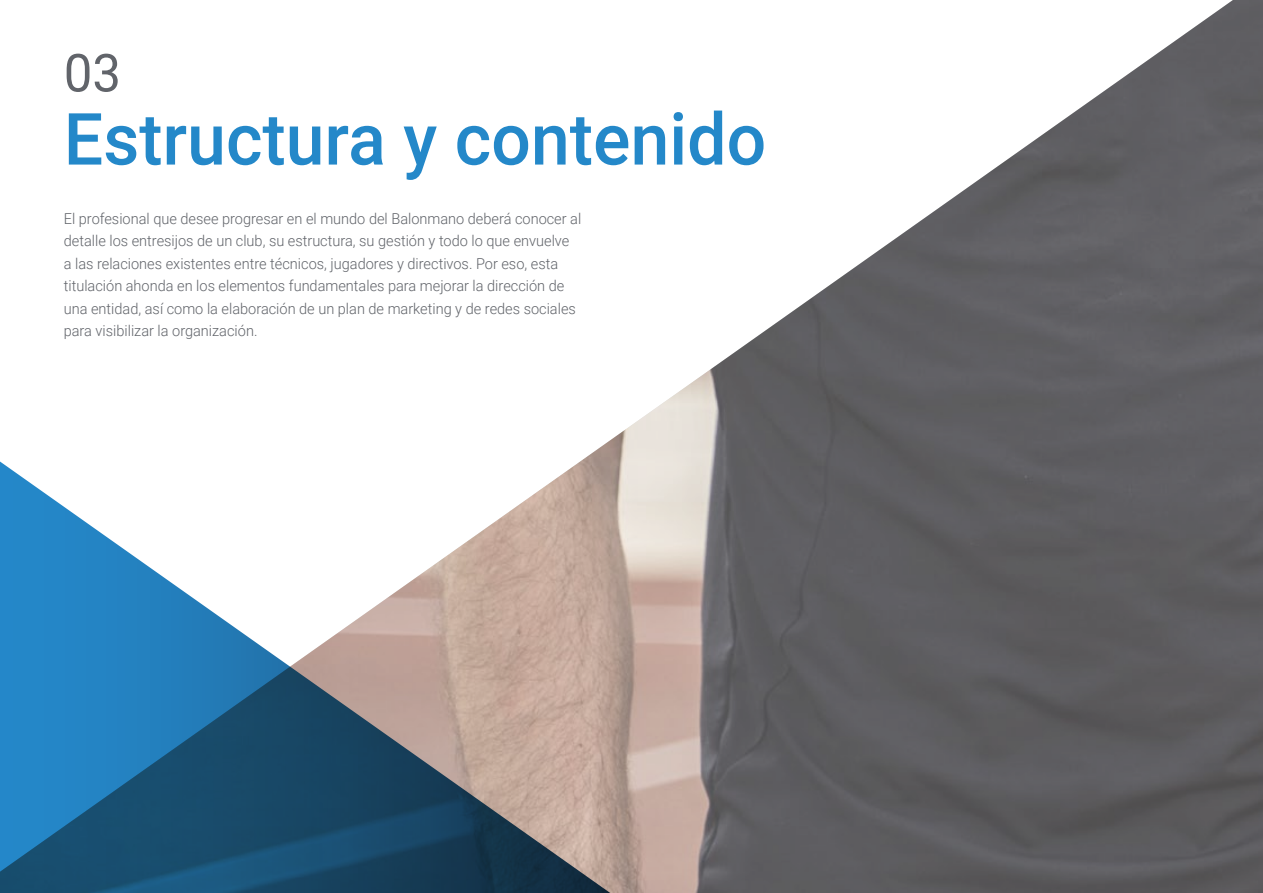
<style>
.page{position:relative;width:1263px;height:893px;background:#fff}
.page>*{position:absolute;margin:0;border:0;box-sizing:border-box;transform-origin:0 0}
.t1{font:500 72px "Roboto";color:#2488c9}
.t2{font:52.5px "Roboto";color:#61646a}
.t3{font:300 15px/22.5px "Roboto";color:#61646a}
</style>
<div class="page">
<img style="left:602px;top:0;width:661px;height:893px">
<svg style="left:0;top:446px;width:640px;height:447px"></svg>
<h2 class="t2" style="left:64px;top:36px;width:59px">03</h2>
<h1 class="t1" style="left:64px;top:89px;width:704px">Estructura y contenido</h1>
<p class="t3" style="left:64px;top:207px;width:519px">El profesional que desee progresar en el mundo del Balonmano deberá conocer al detalle los entresijos de un club, su estructura, su gestión y todo lo que envuelve<br>a las relaciones existentes entre técnicos, jugadores y directivos. Por eso, esta titulación ahonda en los elementos fundamentales para mejorar la dirección de una entidad, así como la elaboración de un plan de marketing y de redes sociales para visibilizar la organización.</p>
</div>
